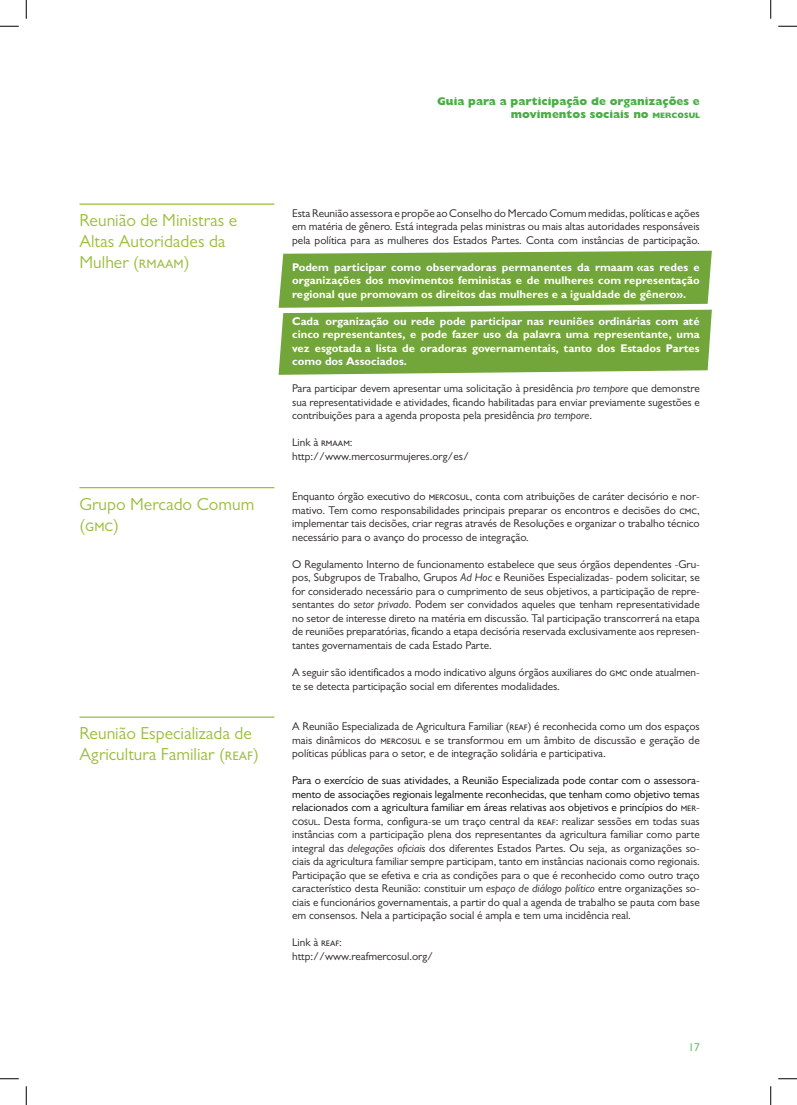
<style>
.page{position:relative;width:797px;height:1105px;background:#fff}
.page>*{position:absolute;margin:0;border:0;box-sizing:border-box;transform-origin:0 0}
.Subtitulo_con_Linea{font:17.5px/21px "Gill Sans MT Pro";color:#9cbe3b}
.Cuerpo_de_texto{font:11.25px/13.5px "Gill Sans MT Pro";color:#231f20;text-align:justify}
.Cuerpo_de_texto-2{font:700 11.25px/13.5px "Gill Sans MT Pro";color:#fff;text-align:justify}
.Cuerpo_de_texto-3{font:11.25px/13.5px "Gill Sans MT Pro";color:#222;text-align:justify}
.t1{font:800 11.25px/13.5px "Gill Sans MT Pro";color:#4bad47;text-align:right}
.Cuerpo_sin_espaciado{font:11.25px "Gill Sans MT Pro";color:#231f20}
.t2{font:11.25px "Gill Sans MT Pro";color:#4bad47}
.s1{font-size:7.88px}
.s2{font-style:italic}
.s3{color:#000}
</style>
<div class="page">
<svg style="left:278px;top:251px;width:434px;height:124px;background:#7ead4b"></svg>
<hr style="left:79px;top:203px;width:195px;height:2px;background:#9cbe3b">
<hr style="left:79px;top:487px;width:195px;height:1px;background:#9cbe3b">
<hr style="left:292px;top:257px;width:407px;height:2px;background:#72a63a">
<hr style="left:79px;top:716px;width:195px;height:2px;background:#9cbe3b">
<svg style="left:0;top:25px;width:19px;height:2px"></svg>
<svg style="left:778px;top:25px;width:19px;height:2px"></svg>
<svg style="left:0;top:1078px;width:19px;height:1px"></svg>
<svg style="left:778px;top:1078px;width:19px;height:1px"></svg>
<svg style="left:25px;top:0;width:2px;height:19px"></svg>
<svg style="left:25px;top:1086px;width:2px;height:19px"></svg>
<svg style="left:770px;top:0;width:1px;height:19px"></svg>
<svg style="left:770px;top:1086px;width:1px;height:19px"></svg>
<p class="t1" style="left:437px;top:94px;width:264px">Guia para a participação de organizações e movimentos sociais no <span class="s1">MERCOSUL</span></p>
<p class="Subtitulo_con_Linea" style="left:79px;top:209px;width:159px">Reunião de Ministras e<br>Altas Autoridades da<br>Mulher (rmaam)</p>
<p class="Subtitulo_con_Linea" style="left:79px;top:493px;width:176px">Grupo Mercado Comum (gmc)</p>
<p class="Subtitulo_con_Linea" style="left:79px;top:722px;width:181px">Reunião Especializada de<br>Agricultura Familiar (reaf)</p>
<p class="Cuerpo_de_texto" style="left:292px;top:206px;width:409px">Esta Reunião assessora e propõe ao Conselho do Mercado Comum medidas, políticas e ações em matéria de gênero. Está integrada pelas ministras ou mais altas autoridades responsáveis pela política para as mulheres dos Estados Partes. Conta com instâncias de participação.</p>
<p class="Cuerpo_de_texto-2" style="left:292px;top:260px;width:409px">Podem participar como observadoras permanentes da rmaam «as redes e organizações dos movimentos feministas e de mulheres com representação regional que promovam os direitos das mulheres e a igualdade de gênero».</p>
<p class="Cuerpo_de_texto-2" style="left:292px;top:314px;width:409px">Cada organização ou rede pode participar nas reuniões ordinárias com até cinco representantes, e pode fazer uso da palavra uma representante, uma vez esgotada a lista de oradoras governamentais, tanto dos Estados Partes como dos Associados.</p>
<p class="Cuerpo_de_texto-3" style="left:292px;top:382px;width:409px">Para participar devem apresentar uma solicitação à presidência <span class="s2">pro tempore</span> que demonstre sua representatividade e atividades, ficando habilitadas para enviar previamente sugestões e contribuições para a agenda proposta pela presidência <span class="s2">pro tempore</span>.</p>
<p class="Cuerpo_sin_espaciado" style="left:292px;top:436px;width:62px">Link à rmaam:</p>
<p class="Cuerpo_de_texto" style="left:292px;top:449px;width:178px">http://www.mercosurmujeres.org/es/</p>
<p class="Cuerpo_de_texto" style="left:292px;top:490px;width:409px">Enquanto órgão executivo do mercosul, conta com atribuições de caráter decisório e nor&shy;mativo. Tem como responsabilidades principais preparar os encontros e decisões do cmc, implementar tais decisões, criar regras através de Resoluções e organizar o trabalho técnico necessário para o avanço do processo de integração.</p>
<p class="Cuerpo_de_texto" style="left:292px;top:557px;width:409px">O Regulamento Interno de funcionamento estabelece que seus órgãos dependentes -Gru&shy;pos, Subgrupos de Trabalho, Grupos <span class="s2">Ad Hoc</span> e Reuniões Especializadas- podem solicitar, se for considerado necessário para o cumprimento de seus objetivos, a participação de repre&shy;sentantes do <span class="s2">setor privado</span>. Podem ser convidados aqueles que tenham representatividade no setor de interesse direto na matéria em discussão. Tal participação transcorrerá na etapa de reuniões preparatórias, ficando a etapa decisória reservada exclusivamente aos represen&shy;tantes governamentais de cada Estado Parte.</p>
<p class="Cuerpo_de_texto" style="left:292px;top:665px;width:409px">A seguir são identificados a modo indicativo alguns órgãos auxiliares do gmc onde atualmen&shy;te se detecta participação social em diferentes modalidades.</p>
<p class="Cuerpo_de_texto" style="left:292px;top:719px;width:409px">A Reunião Especializada de Agricultura Familiar (reaf) é reconhecida como um dos espaços mais dinâmicos do mercosul e se transformou em um âmbito de discussão e geração de políticas públicas para o setor, e de integração solidária e participativa.</p>
<p class="Cuerpo_de_texto" style="left:292px;top:773px;width:409px"><span class="s3">Para o exercício de suas atividades, a Reunião Especializada pode contar com o assessora&shy;mento de associações regionais legalmente reconhecidas, que tenham como objetivo temas relacionados com a agricultura familiar em áreas relativas aos objetivos e princípios do</span> mer&shy;cosul<span class="s3">.</span> Desta forma, configura-se um traço central da reaf: realizar sessões em todas suas instâncias com a participação plena dos representantes da agricultura familiar como parte integral das <span class="s2">delegações oficiais</span> dos diferentes Estados Partes. Ou seja, as organizações so&shy;ciais da agricultura familiar sempre participam, tanto em instâncias nacionais como regionais.<br>Participação que se efetiva e cria as condições para o que é reconhecido como outro traço característico desta Reunião: constituir um <span class="s2">espaço de diálogo político</span> entre organizações so&shy;ciais e funcionários governamentais, a partir do qual a agenda de trabalho se pauta com base em consensos. Nela a participação social é ampla e tem uma incidência real.</p>
<p class="Cuerpo_sin_espaciado" style="left:292px;top:935px;width:51px">Link à reaf:</p>
<p class="Cuerpo_de_texto" style="left:292px;top:949px;width:142px">http://www.reafmercosul.org/</p>
<p class="t2" style="left:688px;top:1040px;width:13px">17</p>
</div>
